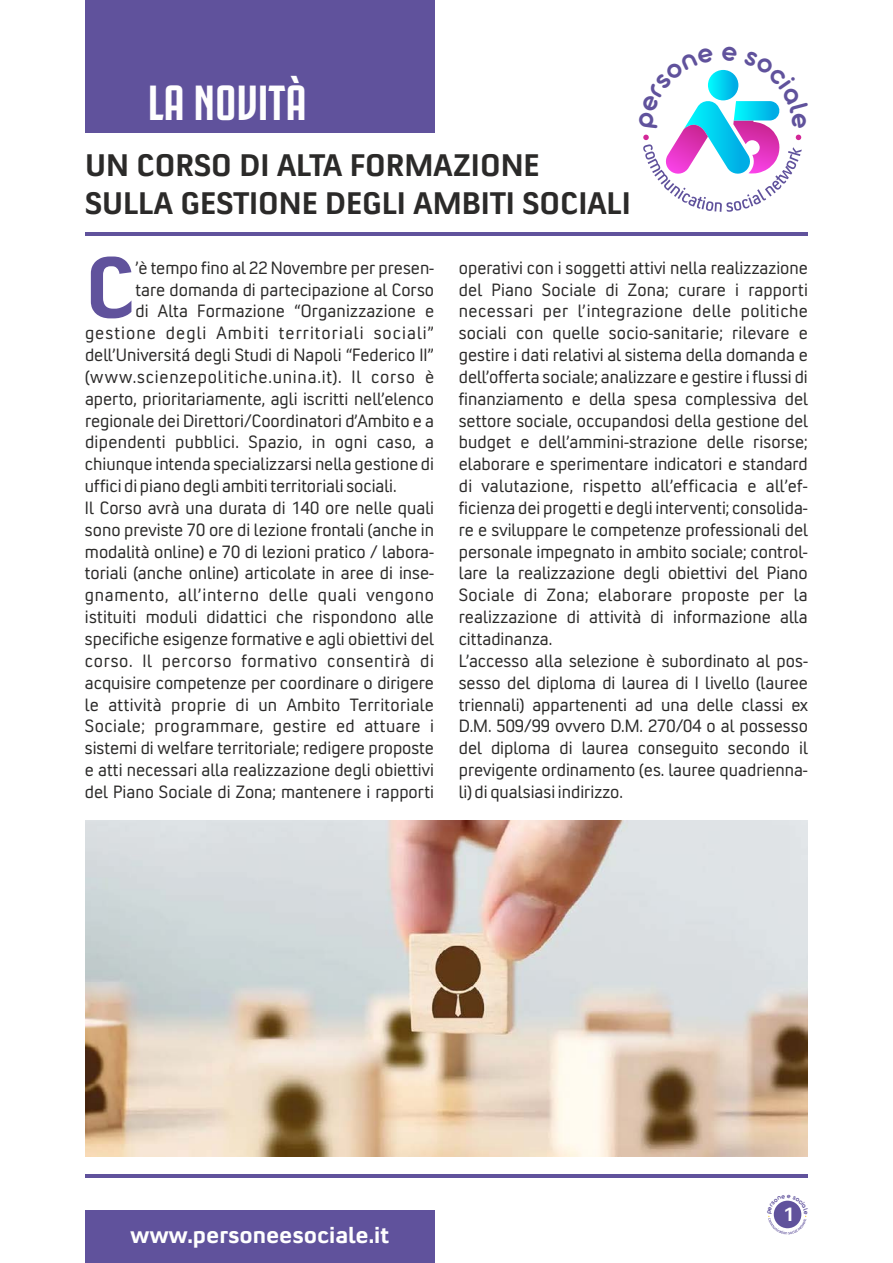
<style>
.page{position:relative;width:893px;height:1263px;background:#fff}
.page>*{position:absolute;margin:0;border:0;box-sizing:border-box;transform-origin:0 0}
.t1{font:700 86.85px "Convection";color:#60529c}
.t2{font:700 49.5px "Juventus Fans";color:#fefefe}
.t3{font:700 31.5px/38.2px "Convection";color:#2b2a29}
.t4{font:700 23.4px "Convection";color:#fefefe}
.t5{font:700 19.5px "Convection";color:#fefefe}
.t6{font:18px/21.9px "Convection";color:#2b2a29;text-align:justify}
.t7{font:18px "Convection";letter-spacing:.045em;color:#2b2a29}
.t8{font:18px "Convection";letter-spacing:.06em;color:#2b2a29}
.t9{font:18px "Convection";letter-spacing:.04em;color:#2b2a29}
.t10{font:18px "Convection";letter-spacing:.035em;color:#2b2a29}
.t11{font:18px "Convection";letter-spacing:.025em;color:#2b2a29}
</style>
<div class="page">
<img style="left:85px;top:821px;width:723px;height:335px">
<hr style="left:85px;top:232px;width:723px;height:4px;background:#60529c">
<hr style="left:85px;top:1174px;width:723px;height:4px;background:#60529c">
<div style="left:85px;top:0;width:349px;height:132px;background:#60529c"></div>
<div style="left:85px;top:1211px;width:349px;height:52px;background:#60529c"></div>
<svg style="left:643px;top:69px;width:159px;height:143px"></svg>
<svg style="left:768px;top:1200px;width:39px;height:34px"></svg>
<h2 class="t2" style="left:148px;top:83px;width:161px">LA NOVITÀ</h2>
<h3 class="t3" style="left:85px;top:149px;width:547px">UN CORSO DI ALTA FORMAZIONE<br>SULLA GESTIONE DEGLI AMBITI SOCIALI</h3>
<h1 class="t1" style="left:85px;top:257px;width:52px">C</h1>
<p class="t6" style="left:135px;top:258px;width:300px">’è tempo fino al 22 Novembre per presen-</p>
<p class="t6" style="left:135px;top:280px;width:300px">tare domanda di partecipazione al Corso</p>
<p class="t6" style="left:135px;top:302px;width:300px">di Alta Formazione “Organizzazione e</p>
<p class="t8" style="left:85px;top:327px;width:351px">gestione degli Ambiti territoriali sociali”</p>
<p class="t6" style="left:85px;top:346px;width:351px">dell’Universitá degli Studi di Napoli “Federico II”</p>
<p class="t7" style="left:85px;top:370px;width:351px">(www.scienzepolitiche.unina.it). Il corso è</p>
<p class="t6" style="left:85px;top:389px;width:351px">aperto, prioritariamente, agli iscritti nell’elenco</p>
<p class="t6" style="left:85px;top:411px;width:351px">regionale dei Direttori/Coordinatori d’Ambito e a</p>
<p class="t6" style="left:85px;top:433px;width:351px">dipendenti pubblici. Spazio, in ogni caso, a</p>
<p class="t6" style="left:85px;top:455px;width:351px">chiunque intenda specializzarsi nella gestione di</p>
<p class="t6" style="left:85px;top:477px;width:313px">uffici di piano degli ambiti territoriali sociali.</p>
<p class="t6" style="left:85px;top:498px;width:351px">Il Corso avrà una durata di 140 ore nelle quali</p>
<p class="t6" style="left:85px;top:520px;width:351px">sono previste 70 ore di lezione frontali (anche in</p>
<p class="t6" style="left:85px;top:542px;width:351px">modalità online) e 70 di lezioni pratico / labora-</p>
<p class="t6" style="left:85px;top:564px;width:351px">toriali (anche online) articolate in aree di inse-</p>
<p class="t9" style="left:85px;top:589px;width:351px">gnamento, all’interno delle quali vengono</p>
<p class="t6" style="left:85px;top:608px;width:351px">istituiti moduli didattici che rispondono alle</p>
<p class="t6" style="left:85px;top:630px;width:351px">specifiche esigenze formative e agli obiettivi del</p>
<p class="t10" style="left:85px;top:654px;width:351px">corso. Il percorso formativo consentirà di</p>
<p class="t6" style="left:85px;top:673px;width:351px">acquisire competenze per coordinare o dirigere</p>
<p class="t6" style="left:85px;top:695px;width:351px">le attività proprie di un Ambito Territoriale</p>
<p class="t11" style="left:85px;top:720px;width:351px">Sociale; programmare, gestire ed attuare i</p>
<p class="t6" style="left:85px;top:739px;width:351px">sistemi di welfare territoriale; redigere proposte</p>
<p class="t6" style="left:85px;top:761px;width:351px">e atti necessari alla realizzazione degli obiettivi</p>
<p class="t6" style="left:85px;top:782px;width:351px">del Piano Sociale di Zona; mantenere i rapporti</p>
<p class="t6" style="left:459px;top:258px;width:351px">operativi con i soggetti attivi nella realizzazione del Piano Sociale di Zona; curare i rapporti necessari per l’integrazione delle politiche sociali con quelle socio-sanitarie; rilevare e gestire i dati relativi al sistema della domanda e dell’offerta sociale; analizzare e gestire i flussi di finanziamento e della spesa complessiva del settore sociale, occupandosi della gestione del budget e dell’ammini-strazione delle risorse; elaborare e sperimentare indicatori e standard di valutazione, rispetto all’efficacia e all’ef&shy;ficienza dei progetti e degli interventi; consolida&shy;re e sviluppare le competenze professionali del personale impegnato in ambito sociale; control&shy;lare la realizzazione degli obiettivi del Piano Sociale di Zona; elaborare proposte per la realizzazione di attività di informazione alla cittadinanza.</p>
<p class="t6" style="left:459px;top:651px;width:351px">L’accesso alla selezione è subordinato al pos&shy;sesso del diploma di laurea di I livello (lauree triennali) appartenenti ad una delle classi ex D.M. 509/99 ovvero D.M. 270/04 o al possesso del diploma di laurea conseguito secondo il previgente ordinamento (es. lauree quadrienna&shy;li) di qualsiasi indirizzo.</p>
<p class="t4" style="left:130px;top:1226px;width:260px">www.personeesociale.it</p>
<p class="t5" style="left:784px;top:1207px;width:12px">1</p>
</div>
